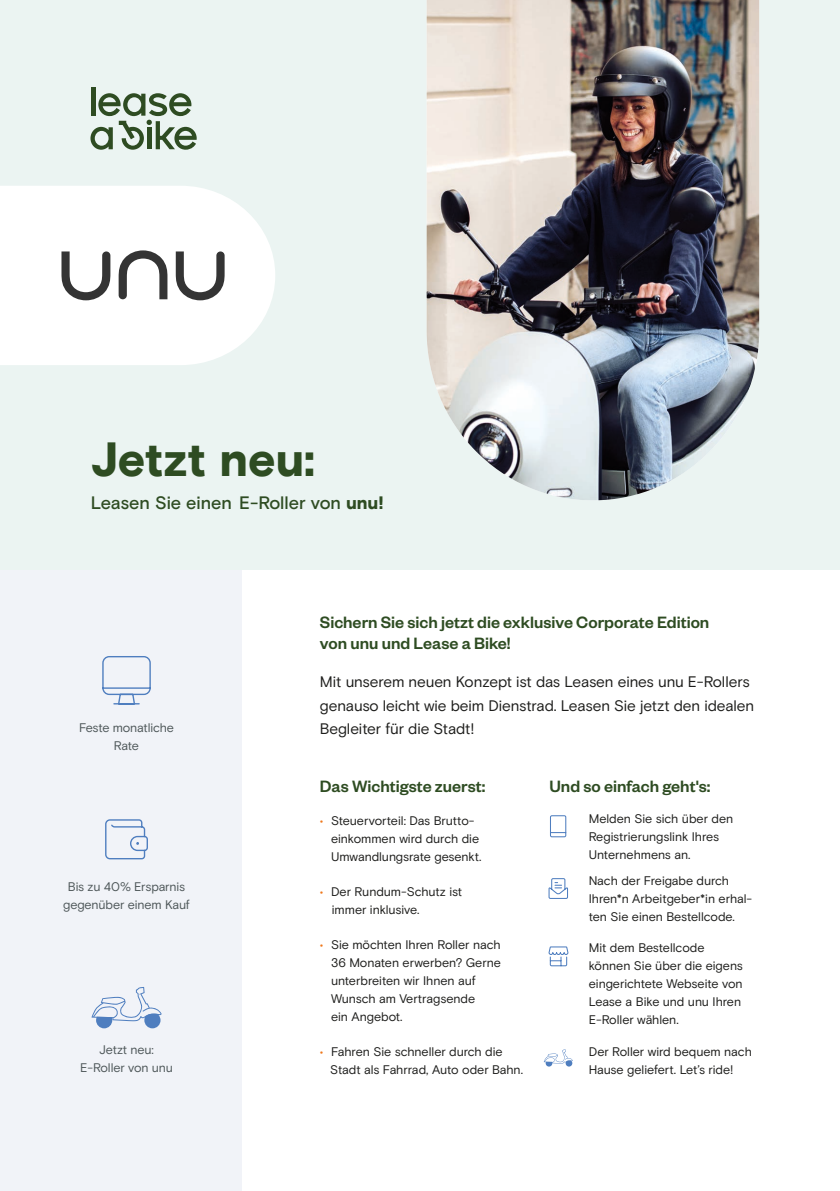
<style>
.page{position:relative;width:840px;height:1191px;background:#fff}
.page>*{position:absolute;margin:0;border:0;box-sizing:border-box;transform-origin:0 0}
.t1{font:900 48px "Basis Grotesque Arabic Pro";color:#2e4c22}
.t2{font:500 18px/21.6px "Founders Grotesk";color:#2e4c22}
.t3{font:500 18px "Basis Grotesque Arabic Pro";color:#2e4c22}
.t4{font:15.2px/23.6px "Basis Grotesque Arabic Pro";letter-spacing:-.01em;color:#1d1d1b}
.t5{font:12.4px/18px "Basis Grotesque Arabic Pro";color:#1d1d1b}
.t6{font:12.4px "Basis Grotesque Arabic Pro";letter-spacing:-.01em;color:#4d5658}
.s1{font-weight:900}
.s2{color:#ef791e}
</style>
<div class="page">
<div style="left:0;top:0;width:839px;height:570px;background:#ebf4f2"></div>
<img style="left:426px;top:0;width:332px;height:500px">
<div style="left:0;top:570px;width:241px;height:621px;background:#f1f3f8"></div>
<hr style="left:91px;top:88px;width:4px;height:28px;background:#2e4c22">
<svg style="left:90px;top:93px;width:106px;height:57px"></svg>
<svg style="left:102px;top:656px;width:49px;height:49px"></svg>
<svg style="left:105px;top:819px;width:43px;height:41px"></svg>
<svg style="left:550px;top:815px;width:16px;height:23px"></svg>
<svg style="left:548px;top:878px;width:20px;height:21px"></svg>
<svg style="left:548px;top:946px;width:20px;height:20px"></svg>
<svg style="left:0;top:186px;width:275px;height:179px;fill:#fff"></svg>
<svg style="left:91px;top:987px;width:70px;height:41px"></svg>
<svg style="left:543px;top:1049px;width:29px;height:17px"></svg>
<svg style="left:61px;top:251px;width:49px;height:49px"></svg>
<svg style="left:176px;top:251px;width:48px;height:49px"></svg>
<svg style="left:119px;top:250px;width:48px;height:49px"></svg>
<p class="t1" style="left:90px;top:430px;width:226px">Jetzt neu:</p>
<p class="t3" style="left:91px;top:492px;width:294px">Leasen Sie einen E-Roller von <span class="s1">unu!</span></p>
<p class="t6" style="left:79px;top:720px;width:96px">Feste monatliche</p>
<p class="t6" style="left:114px;top:738px;width:27px">Rate</p>
<p class="t6" style="left:68px;top:879px;width:119px">Bis zu 40% Ersparnis</p>
<p class="t6" style="left:63px;top:897px;width:128px">gegenüber einem Kauf</p>
<p class="t6" style="left:99px;top:1042px;width:56px">Jetzt neu:</p>
<p class="t6" style="left:80px;top:1060px;width:94px">E-Roller von unu</p>
<p class="t2" style="left:320px;top:610px;width:390px">Sichern Sie sich jetzt die exklusive Corporate Edition von unu und Lease a Bike!</p>
<p class="t4" style="left:320px;top:671px;width:435px">Mit unserem neuen Konzept ist das Leasen eines unu E-Rollers genauso leicht wie beim Dienstrad. Leasen Sie jetzt den idealen<br>Begleiter für die Stadt!</p>
<p class="t2" style="left:320px;top:774px;width:167px">Das Wichtigste zuerst:</p>
<p class="t2" style="left:549px;top:774px;width:163px">Und so einfach geht's:</p>
<p class="t5" style="left:320px;top:813px;width:156px"><span class="s2">•</span> Steuervorteil: Das Brutto-</p>
<p class="t5" style="left:331px;top:831px;width:149px">einkommen wird durch die</p>
<p class="t5" style="left:331px;top:849px;width:152px">Umwandlungsrate gesenkt.</p>
<p class="t5" style="left:320px;top:884px;width:144px"><span class="s2">•</span> Der Rundum-Schutz ist</p>
<p class="t5" style="left:331px;top:902px;width:89px">immer inklusive.</p>
<p class="t5" style="left:331px;top:937px;width:171px;text-align:justify;text-indent:-11px"><span class="s2">•</span> Sie möchten Ihren Roller nach 36 Monaten erwerben? Gerne unterbreiten wir Ihnen auf</p>
<p class="t5" style="left:331px;top:991px;width:145px">Wunsch am Vertragsende</p>
<p class="t5" style="left:331px;top:1009px;width:73px">ein Angebot.</p>
<p class="t5" style="left:320px;top:1044px;width:184px"><span class="s2">•</span> Fahren Sie schneller durch die</p>
<p class="t5" style="left:330px;top:1062px;width:194px">Stadt als Fahrrad, Auto oder Bahn.</p>
<p class="t5" style="left:588px;top:811px;width:146px">Melden Sie sich über den<br>Registrierungslink Ihres</p>
<p class="t5" style="left:588px;top:847px;width:103px">Unternehmens an.</p>
<p class="t5" style="left:588px;top:872px;width:165px">Nach der Freigabe durch<br>Ihren*n Arbeitgeber*in erhal&shy;ten Sie einen Bestellcode.</p>
<p class="t5" style="left:588px;top:940px;width:155px">Mit dem Bestellcode können Sie über die eigens eingerichtete Webseite von<br>Lease a Bike und unu Ihren<br>E-Roller wählen.</p>
<p class="t5" style="left:588px;top:1043px;width:164px">Der Roller wird bequem nach<br>Hause geliefert. Let’s ride!</p>
</div>
